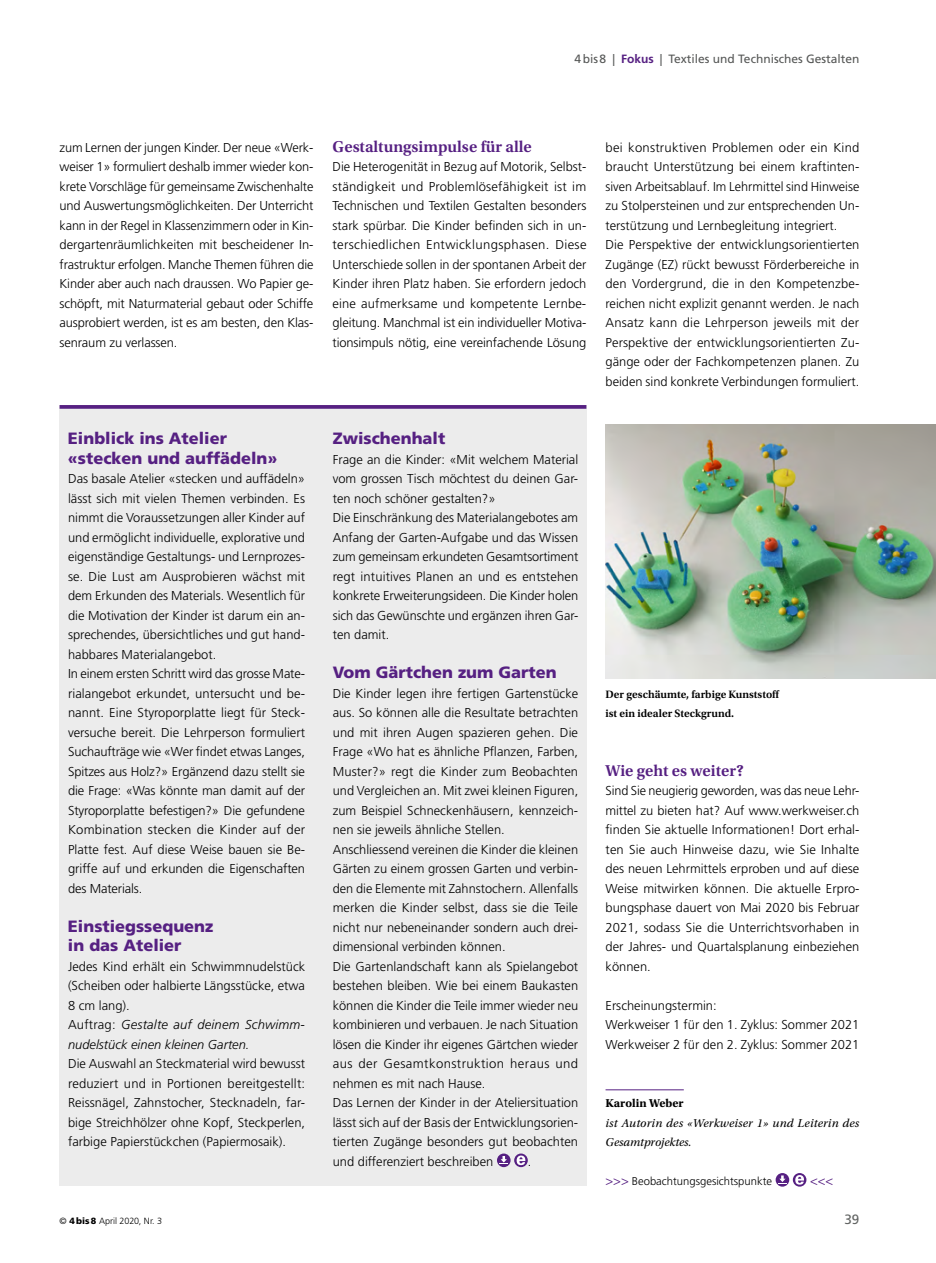
<style>
.page{position:relative;width:936px;height:1263px;background:#fff}
.page>*{position:absolute;margin:0;border:0;box-sizing:border-box;transform-origin:0 0}
._04_Zwischentitel{font:600 16.5px "Utopia Std";color:#562082}
.nur_für_diese_Ausgab{font:900 16.35px/19.5px "Frutiger LT Std";color:#562082}
._05_Grundtext{font:900 16.35px "Frutiger LT Std";color:#562082}
.t1{font:13.5px "Frutiger LT Std";color:#626463}
._05_Grundtext-2{font:300 12.9px/19.5px "Frutiger LT Std";color:#000;text-align:justify}
._05_Grundtext-3{font:italic 300 12.9px/19.5px "Frutiger LT Std";color:#000}
._05_Grundtext-4{font:300 12.9px "Frutiger LT Std";color:#562082}
._08_Autor_GT{font:italic 12px/19.5px "Utopia Std";letter-spacing:.015em;color:#000}
.t2{font:12px "Frutiger LT Std";color:#555756}
._07_Autor_Titel{font:700 12px "Utopia Std";color:#000}
._09_Bildlegende{font:600 11.25px/19.5px "Utopia Std";color:#000}
._05_Grundtext-5{font:300 11.25px "Frutiger LT Std";color:#000}
.t3{font:300 9px "Frutiger LT Std";color:#000}
.s1{font-weight:700;color:#562082}
.s2{font-style:normal}
.s3{font-size:12.9px;color:#562082}
.s4{font-weight:900}
</style>
<div class="page">
<hr style="left:605px;top:1089px;width:78px;height:1px;background:#562082">
<svg style="left:775px;top:1173px;width:14px;height:14px"></svg>
<svg style="left:778px;top:1175px;width:8px;height:8px"></svg>
<svg style="left:792px;top:1173px;width:14px;height:14px"></svg>
<svg style="left:795px;top:1175px;width:9px;height:9px"></svg>
<div style="left:60px;top:405px;width:526px;height:780px;background:#ececec"></div>
<div style="left:497px;top:1153px;width:13px;height:14px;background:#562082;border-radius:50%"></div>
<svg style="left:499px;top:1156px;width:9px;height:8px"></svg>
<svg style="left:514px;top:1153px;width:13px;height:14px"></svg>
<svg style="left:516px;top:1155px;width:9px;height:10px"></svg>
<svg style="left:60px;top:405px;width:526px;height:4px;background:#602e89"></svg>
<img style="left:605px;top:425px;width:330px;height:253px">
<p class="t2" style="left:574px;top:52px;width:286px">4bis8 | <span class="s1">Fokus</span> | Textiles und Technisches Gestalten</p>
<p class="_05_Grundtext-2" style="left:60px;top:137px;width:255px">zum Lernen der jungen Kinder. Der neue «Werk&shy;weiser 1» formuliert deshalb immer wieder kon&shy;krete Vorschläge für gemeinsame Zwischenhalte und Auswertungsmöglichkeiten. Der Unterricht kann in der Regel in Klassenzimmern oder in Kin&shy;dergartenräumlichkeiten mit bescheidener In&shy;frastruktur erfolgen. Manche Themen führen die Kinder aber auch nach draussen. Wo Papier ge&shy;schöpft, mit Naturmaterial gebaut oder Schiffe ausprobiert werden, ist es am besten, den Klas&shy;senraum zu verlassen.</p>
<p class="_04_Zwischentitel" style="left:332px;top:137px;width:201px">Gestaltungsimpulse für alle</p>
<p class="_05_Grundtext-2" style="left:332px;top:157px;width:255px;text-align:left">Die Heterogenität in Bezug auf Motorik, Selbst&shy;ständigkeit und Problemlösefähigkeit ist im Technischen und Textilen Gestalten besonders stark spürbar. Die Kinder befinden sich in un&shy;terschiedlichen Entwicklungsphasen. Diese Unterschiede sollen in der spontanen Arbeit der Kinder ihren Platz haben. Sie erfordern jedoch eine aufmerksame und kompetente Lernbe--- gleitung. Manchmal ist ein individueller Motiva&shy;tionsimpuls nötig, eine vereinfachende Lösung</p>
<p class="nur_für_diese_Ausgab" style="left:68px;top:428px;width:211px">Einblick ins Atelier «stecken und auffädeln»</p>
<p class="_05_Grundtext-2" style="left:68px;top:469px;width:238px">Das basale Atelier «stecken und auffädeln» lässt sich mit vielen Themen verbinden. Es nimmt die Voraussetzungen aller Kinder auf und ermöglicht individuelle, explorative und eigenständige Gestaltungs- und Lernprozes&shy;se. Die Lust am Ausprobieren wächst mit dem Erkunden des Materials. Wesentlich für die Motivation der Kinder ist darum ein an&shy;sprechendes, übersichtliches und gut hand&shy;habbares Materialangebot.</p>
<p class="_05_Grundtext-2" style="left:68px;top:664px;width:239px">In einem ersten Schritt wird das grosse Mate&shy;rialangebot erkundet, untersucht und be&shy;nannt. Eine Styroporplatte liegt für Steck&shy;versuche bereit. Die Lehrperson formuliert Suchaufträge wie «Wer findet etwas Langes, Spitzes aus Holz?» Ergänzend dazu stellt sie die Frage: «Was könnte man damit auf der Styroporplatte befestigen?» Die gefundene Kombination stecken die Kinder auf der Platte fest. Auf diese Weise bauen sie Be&shy;griffe auf und erkunden die Eigenschaften des Materials.</p>
<p class="nur_für_diese_Ausgab" style="left:68px;top:916px;width:147px">Einstiegssequenz in das Atelier</p>
<p class="_05_Grundtext-2" style="left:68px;top:956px;width:239px">Jedes Kind erhält ein Schwimmnudelstück (Scheiben oder halbierte Längsstücke, etwa 8 cm lang).</p>
<p class="_05_Grundtext-3" style="left:68px;top:1015px;width:237px"><span class="s2">Auftrag:</span> Gestalte auf deinem Schwimm&shy;nudelstück einen kleinen Garten.</p>
<p class="_05_Grundtext-2" style="left:68px;top:1054px;width:238px">Die Auswahl an Steckmaterial wird bewusst reduziert und in Portionen bereitgestellt:<br>Reissnägel, Zahnstocher, Stecknadeln, far&shy;bige Streichhölzer ohne Kopf, Steckperlen, farbige Papierstückchen (Papiermosaik).</p>
<p class="_05_Grundtext" style="left:333px;top:428px;width:114px">Zwischenhalt</p>
<p class="_05_Grundtext-2" style="left:333px;top:449px;width:247px">Frage an die Kinder: «Mit welchem Material vom grossen Tisch möchtest du deinen Gar&shy;ten noch schöner gestalten?»</p>
<p class="_05_Grundtext-2" style="left:333px;top:508px;width:247px">Die Einschränkung des Materialangebotes am Anfang der Garten-Aufgabe und das Wissen zum gemeinsam erkundeten Gesamtsortiment regt intuitives Planen an und es entstehen konkrete Erweiterungsideen. Die Kinder holen sich das Gewünschte und ergänzen ihren Gar&shy;ten damit.</p>
<p class="_05_Grundtext" style="left:333px;top:662px;width:225px">Vom Gärtchen zum Garten</p>
<p class="_05_Grundtext-2" style="left:333px;top:683px;width:247px">Die Kinder legen ihre fertigen Gartenstücke aus. So können alle die Resultate betrachten und mit ihren Augen spazieren gehen. Die Frage «Wo hat es ähnliche Pflanzen, Farben, Muster?» regt die Kinder zum Beobachten und Vergleichen an. Mit zwei kleinen Figuren, zum Beispiel Schneckenhäusern, kennzeich&shy;nen sie jeweils ähnliche Stellen.</p>
<p class="_05_Grundtext-2" style="left:333px;top:839px;width:247px">Anschliessend vereinen die Kinder die kleinen Gärten zu einem grossen Garten und verbin&shy;den die Elemente mit Zahnstochern. Allenfalls merken die Kinder selbst, dass sie die Teile nicht nur nebeneinander sondern auch drei&shy;dimensional verbinden können.</p>
<p class="_05_Grundtext-2" style="left:333px;top:956px;width:247px">Die Gartenlandschaft kann als Spielangebot bestehen bleiben. Wie bei einem Baukasten können die Kinder die Teile immer wieder neu kombinieren und verbauen. Je nach Situation lösen die Kinder ihr eigenes Gärtchen wieder aus der Gesamtkonstruktion heraus und nehmen es mit nach Hause.</p>
<p class="_05_Grundtext-2" style="left:333px;top:1093px;width:247px">Das Lernen der Kinder in der Ateliersituation lässt sich auf der Basis der Entwicklungsorien&shy;tierten Zugänge besonders gut beobachten und differenziert beschreiben</p>
<p class="_05_Grundtext-2" style="left:527px;top:1151px;width:5px">.</p>
<p class="_05_Grundtext-2" style="left:605px;top:137px;width:255px">bei konstruktiven Problemen oder ein Kind braucht Unterstützung bei einem kraftinten&shy;siven Arbeitsablauf. Im Lehrmittel sind Hinweise zu Stolpersteinen und zur entsprechenden Un&shy;terstützung und Lernbegleitung integriert.</p>
<p class="_05_Grundtext-2" style="left:605px;top:235px;width:255px">Die Perspektive der entwicklungsorientierten Zugänge (EZ) rückt bewusst Förderbereiche in den Vordergrund, die in den Kompetenzbe&shy;reichen nicht explizit genannt werden. Je nach Ansatz kann die Lehrperson jeweils mit der Perspektive der entwicklungsorientierten Zu&shy;gänge oder der Fachkompetenzen planen. Zu beiden sind konkrete Verbindungen formuliert.</p>
<p class="_09_Bildlegende" style="left:605px;top:684px;width:176px">Der geschäumte, farbige Kunststoff ist ein idealer Steckgrund.</p>
<p class="_04_Zwischentitel" style="left:605px;top:761px;width:140px">Wie geht es weiter?</p>
<p class="_05_Grundtext-2" style="left:605px;top:781px;width:255px">Sind Sie neugierig geworden, was das neue Lehr&shy;mittel zu bieten hat? Auf www.werkweiser.ch finden Sie aktuelle Informationen! Dort erhal&shy;ten Sie auch Hinweise dazu, wie Sie Inhalte des neuen Lehrmittels erproben und auf diese Weise mitwirken können. Die aktuelle Erpro&shy;bungsphase dauert von Mai 2020 bis Februar 2021, sodass Sie die Unterrichtsvorhaben in der Jahres- und Quartalsplanung einbeziehen können.</p>
<p class="_05_Grundtext-2" style="left:605px;top:995px;width:113px">Erscheinungstermin:</p>
<p class="_05_Grundtext-2" style="left:605px;top:1015px;width:255px">Werkweiser 1 für den 1. Zyklus: Sommer 2021</p>
<p class="_05_Grundtext-2" style="left:605px;top:1034px;width:255px">Werkweiser 2 für den 2. Zyklus: Sommer 2021</p>
<p class="_07_Autor_Titel" style="left:605px;top:1096px;width:80px">Karolin Weber</p>
<p class="_08_Autor_GT" style="left:605px;top:1113px;width:255px">ist Autorin des «Werkweiser 1» und Leiterin des<br>Gesamtprojektes.</p>
<p class="_05_Grundtext-5" style="left:605px;top:1175px;width:168px"><span class="s3">&gt;&gt;&gt;</span> Beobachtungsgesichtspunkte</p>
<p class="_05_Grundtext-4" style="left:810px;top:1173px;width:25px">&lt;&lt;&lt;</p>
<p class="t3" style="left:60px;top:1216px;width:104px">© <span class="s4">4bis8</span> April 2020, Nr. 3</p>
<p class="t1" style="left:844px;top:1211px;width:17px">39</p>
</div>
